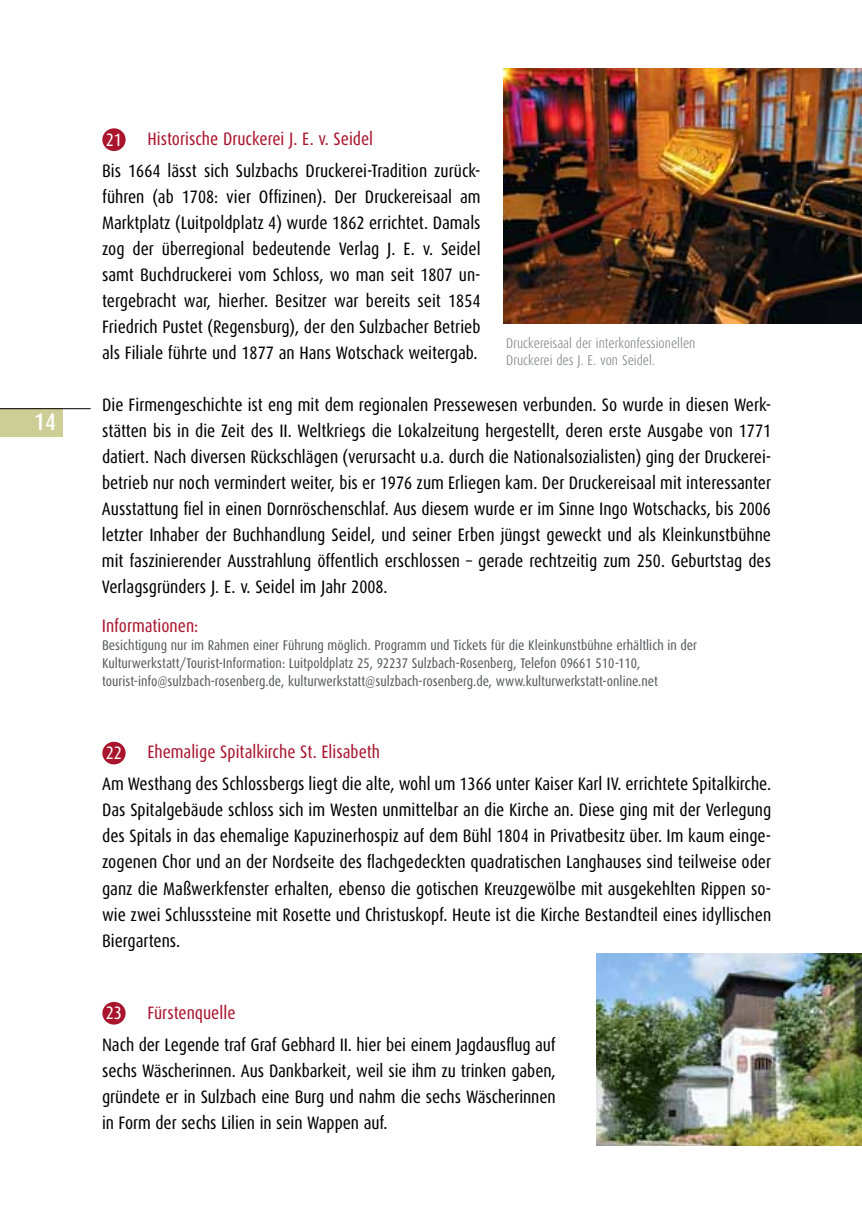
<style>
.page{position:relative;width:862px;height:1214px;background:#fff}
.page>*{position:absolute;margin:0;border:0;box-sizing:border-box;transform-origin:0 0}
.t1{font:500 24px "Dax Condensed";color:#fff}
.t2{font:18px/26px "Dax Condensed";color:#000;text-align:justify}
.t3{font:18px "Dax Condensed";color:#a9152d}
.t4{font:18px "Dax Condensed";color:#fff}
.t5{font:14px/18px "Dax Condensed";color:#58595b}
.t6{font:300 14px/16.8px "Dax Condensed";color:#808285}
</style>
<div class="page">
<div style="left:0;top:408px;width:62px;height:29px;background:#ccce96"></div>
<hr style="left:0;top:408px;width:91px;height:1px;background:#000">
<img style="left:596px;top:953px;width:266px;height:192px">
<div style="left:103px;top:129px;width:22px;height:21px;background:#a9152d;border-radius:50%"></div>
<div style="left:102px;top:128px;width:24px;height:23px;border:2px solid #a9152d;border-radius:50%"></div>
<div style="left:103px;top:742px;width:22px;height:21px;background:#a9152d;border-radius:50%"></div>
<div style="left:102px;top:741px;width:24px;height:23px;border:2px solid #a9152d;border-radius:50%"></div>
<div style="left:103px;top:1002px;width:22px;height:21px;background:#a9152d;border-radius:50%"></div>
<div style="left:102px;top:1001px;width:24px;height:23px;border:2px solid #a9152d;border-radius:50%"></div>
<img style="left:503px;top:68px;width:359px;height:255px">
<h1 class="t1" style="left:34px;top:408px;width:23px">14</h1>
<p class="t4" style="left:106px;top:130px;width:18px">21</p>
<p class="t3" style="left:147px;top:129px;width:227px">Historische Druckerei J. E. v. Seidel</p>
<p class="t2" style="left:102px;top:158px;width:380px">Bis 1664 lässt sich Sulzbachs Druckerei-Tradition zurück&shy;führen (ab 1708: vier Offizinen). Der Druckereisaal am Marktplatz (Luitpoldplatz 4) wurde 1862 errichtet. Damals zog der überregional bedeutende Verlag J. E. v. Seidel samt Buchdruckerei vom Schloss, wo man seit 1807 un&shy;tergebracht war, hierher. Besitzer war bereits seit 1854<br>Friedrich Pustet (Regensburg), der den Sulzbacher Betrieb als Filiale führte und 1877 an Hans Wotschack weitergab.</p>
<p class="t2" style="left:102px;top:392px;width:671px">Die Firmengeschichte ist eng mit dem regionalen Pressewesen verbunden. So wurde in diesen Werk&shy;stätten bis in die Zeit des II. Weltkriegs die Lokalzeitung hergestellt, deren erste Ausgabe von 1771 datiert. Nach diversen Rückschlägen (verursacht u.a. durch die Nationalsozialisten) ging der Druckerei&shy;betrieb nur noch vermindert weiter, bis er 1976 zum Erliegen kam. Der Druckereisaal mit interessanter Ausstattung fiel in einen Dornröschenschlaf. Aus diesem wurde er im Sinne Ingo Wotschacks, bis 2006 letzter Inhaber der Buchhandlung Seidel, und seiner Erben jüngst geweckt und als Kleinkunstbühne mit faszinierender Ausstrahlung öffentlich erschlossen – gerade rechtzeitig zum 250. Geburtstag des Verlagsgründers J. E. v. Seidel im Jahr 2008.</p>
<p class="t3" style="left:102px;top:616px;width:98px">Informationen:</p>
<p class="t5" style="left:102px;top:636px;width:596px">Besichtigung nur im Rahmen einer Führung möglich. Programm und Tickets für die Kleinkunstbühne erhältlich in der<br>Kulturwerkstatt/Tourist-Information: Luitpoldplatz 25, 92237 Sulzbach-Rosenberg, Telefon 09661 510-110, tourist-info@sulzbach-rosenberg.de, kulturwerkstatt@sulzbach-rosenberg.de, www.kulturwerkstatt-online.net</p>
<p class="t6" style="left:506px;top:335px;width:191px">Druckereisaal der interkonfessionellen<br>Druckerei des J. E. von Seidel.</p>
<p class="t4" style="left:106px;top:743px;width:18px">22</p>
<p class="t3" style="left:147px;top:742px;width:234px">Ehemalige Spitalkirche St. Elisabeth</p>
<p class="t2" style="left:102px;top:771px;width:671px">Am Westhang des Schlossbergs liegt die alte, wohl um 1366 unter Kaiser Karl IV. errichtete Spitalkirche.<br>Das Spitalgebäude schloss sich im Westen unmittelbar an die Kirche an. Diese ging mit der Verlegung des Spitals in das ehemalige Kapuzinerhospiz auf dem Bühl 1804 in Privatbesitz über. Im kaum einge&shy;zogenen Chor und an der Nordseite des flachgedeckten quadratischen Langhauses sind teilweise oder ganz die Maßwerkfenster erhalten, ebenso die gotischen Kreuzgewölbe mit ausgekehlten Rippen so&shy;wie zwei Schlusssteine mit Rosette und Christuskopf. Heute ist die Kirche Bestandteil eines idyllischen Biergartens.</p>
<p class="t4" style="left:106px;top:1003px;width:18px">23</p>
<p class="t3" style="left:147px;top:1002px;width:90px">Fürstenquelle</p>
<p class="t2" style="left:102px;top:1031px;width:455px">Nach der Legende traf Graf Gebhard II. hier bei einem Jagdausflug auf sechs Wäscherinnen. Aus Dankbarkeit, weil sie ihm zu trinken gaben, gründete er in Sulzbach eine Burg und nahm die sechs Wäscherinnen in Form der sechs Lilien in sein Wappen auf.</p>
</div>
